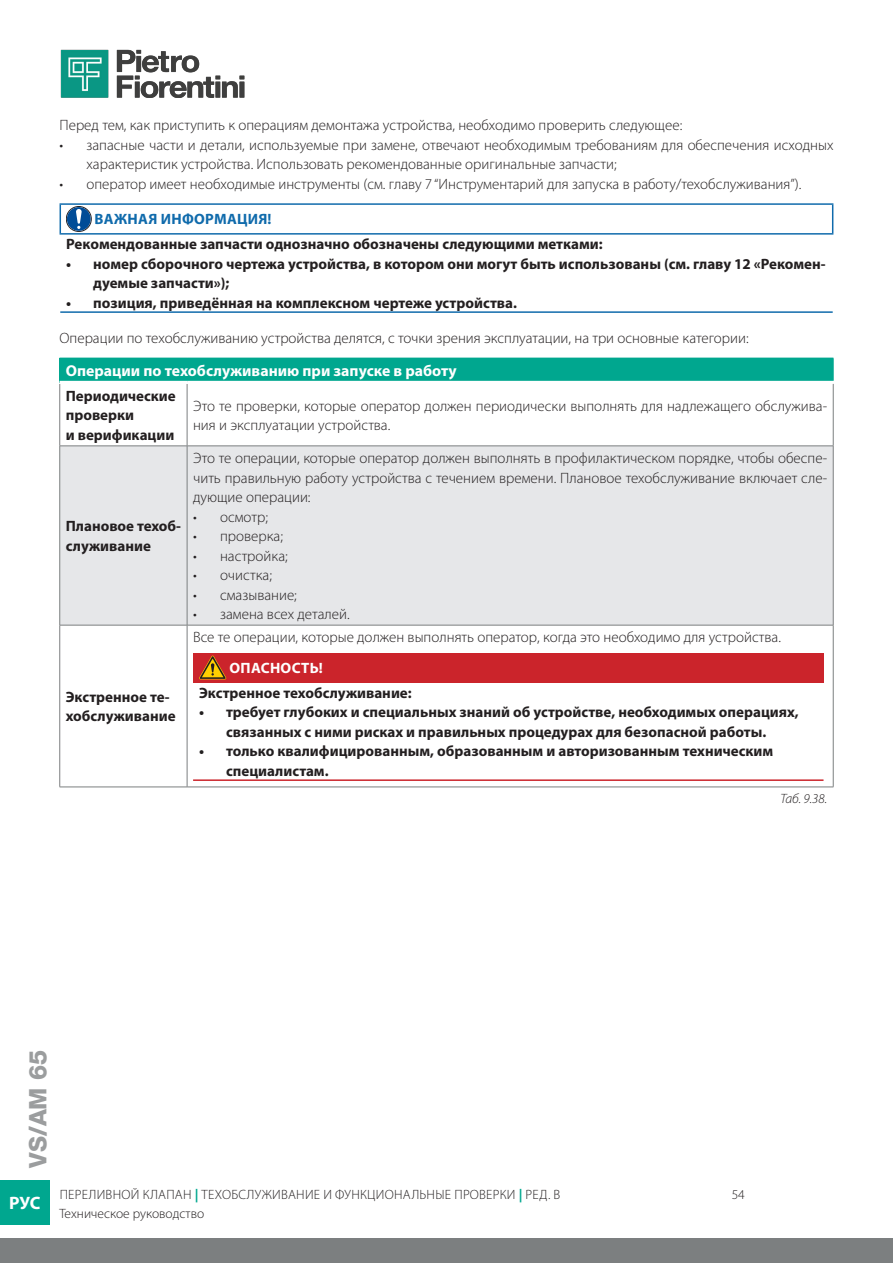
<style>
.page{position:relative;width:893px;height:1263px;background:#fff}
.page>*{position:absolute;margin:0;border:0;box-sizing:border-box;transform-origin:0 0}
.t1{font:800 24px "Helvetica Neue LT Pro";color:#9b9d9e}
.t2{font:700 18px "Myriad Pro";color:#fff}
.Helvetica_Neue_LT_Pro_75_Bold_10_5_Sx_Bi{font:700 15.75px "Myriad Pro";color:#fff}
.Corpo_Testo_Helvetica_Neue_LT_Pro_45_Lig{font:300 15px/19.5px "Myriad Pro";color:#231f20}
.Helvetica_Neue_LT_Pro_75_Bold_10_Sx_Nero{font:700 15px/19.5px "Myriad Pro";color:#231f20}
.Helvetica_Neue_LT_Pro_75_Bold_10_Sx_AVVI{font:700 15px "Myriad Pro";letter-spacing:.02em;color:#106bac}
.Helvetica_Neue_LT_Pro_75_Bold_10_Sx_PERI{font:700 15px "Myriad Pro";letter-spacing:.02em;color:#fff}
.t3{font:300 13.5px/18.6px "Myriad Pro";letter-spacing:.02em;color:#231f20}
.t4{font:italic 300 13.5px "Myriad Pro";color:#231f20}
.s1{font-weight:700;color:#00a78f}
</style>
<div class="page">
<img style="left:60px;top:49px;width:185px;height:49px">
<div style="left:0;top:1238px;width:893px;height:25px;background:#7c7f80"></div>
<div style="left:0;top:1180px;width:50px;height:45px;background:#00a78f"></div>
<hr style="left:60px;top:311px;width:773px;height:2px;background:#106bac">
<hr style="left:60px;top:203px;width:773px;height:2px;background:#106bac">
<svg style="left:60px;top:205px;width:1px;height:28px"></svg>
<svg style="left:832px;top:205px;width:1px;height:28px"></svg>
<hr style="left:60px;top:233px;width:773px;height:2px;background:#106bac">
<svg style="left:66px;top:206px;width:25px;height:25px"></svg>
<div style="left:66px;top:206px;width:25px;height:25px;border:1px solid #231f20;border-radius:50%"></div>
<div style="left:67px;top:207px;width:24px;height:24px;background:#004c97;border-radius:50%"></div>
<svg style="left:76px;top:209px;width:6px;height:20px"></svg>
<div style="left:60px;top:358px;width:773px;height:24px;background:#00a78f"></div>
<svg style="left:60px;top:384px;width:773px;height:403px"></svg>
<div style="left:60px;top:447px;width:773px;height:178px;background:#e6e7e9"></div>
<svg style="left:833px;top:358px;width:1px;height:23px"></svg>
<svg style="left:59px;top:358px;width:1px;height:23px"></svg>
<hr style="left:59px;top:384px;width:1px;height:62px;background:#7c7f80">
<hr style="left:187px;top:384px;width:1px;height:62px;background:#7c7f80">
<hr style="left:833px;top:384px;width:1px;height:62px;background:#7c7f80">
<hr style="left:60px;top:446px;width:127px;height:1px;background:#7c7f80">
<hr style="left:59px;top:446px;width:1px;height:179px;background:#7c7f80">
<hr style="left:187px;top:446px;width:646px;height:1px;background:#7c7f80">
<hr style="left:187px;top:446px;width:1px;height:179px;background:#7c7f80">
<hr style="left:833px;top:446px;width:1px;height:179px;background:#7c7f80">
<hr style="left:60px;top:625px;width:127px;height:1px;background:#7c7f80">
<hr style="left:59px;top:625px;width:1px;height:162px;background:#7c7f80">
<hr style="left:187px;top:625px;width:646px;height:1px;background:#7c7f80">
<hr style="left:187px;top:625px;width:1px;height:162px;background:#7c7f80">
<hr style="left:833px;top:625px;width:1px;height:162px;background:#7c7f80">
<hr style="left:60px;top:787px;width:127px;height:1px;background:#7c7f80">
<hr style="left:187px;top:787px;width:646px;height:1px;background:#7c7f80">
<hr style="left:60px;top:381px;width:127px;height:3px;background:#fff">
<hr style="left:187px;top:381px;width:646px;height:3px;background:#fff">
<div style="left:193px;top:653px;width:630px;height:29px;background:#cb242b"></div>
<hr style="left:193px;top:779px;width:630px;height:2px;background:#cb242b">
<svg style="left:199px;top:656px;width:27px;height:23px"></svg>
<p class="Corpo_Testo_Helvetica_Neue_LT_Pro_45_Lig" style="left:60px;top:115px;width:624px">Перед тем, как приступить к операциям демонтажа устройства, необходимо проверить следующее:</p>
<p class="Corpo_Testo_Helvetica_Neue_LT_Pro_45_Lig" style="left:87px;top:135px;width:748px;text-indent:-27px">• запасные части и детали, используемые при замене, отвечают необходимым требованиям для обеспечения исходных характеристик устройства. Использовать рекомендованные оригинальные запчасти;</p>
<p class="Corpo_Testo_Helvetica_Neue_LT_Pro_45_Lig" style="left:60px;top:174px;width:743px">• оператор имеет необходимые инструменты (см. главу 7 “Инструментарий для запуска в работу/техобслуживания”).</p>
<p class="Helvetica_Neue_LT_Pro_75_Bold_10_Sx_AVVI" style="left:95px;top:209px;width:179px">ВАЖНАЯ ИНФОРМАЦИЯ!</p>
<p class="Helvetica_Neue_LT_Pro_75_Bold_10_Sx_Nero" style="left:66px;top:234px;width:538px">Рекомендованные запчасти однозначно обозначены следующими метками:</p>
<p class="Helvetica_Neue_LT_Pro_75_Bold_10_Sx_Nero" style="left:93px;top:254px;width:734px;text-indent:-27px">• номер сборочного чертежа устройства, в котором они могут быть использованы (см. главу 12 «Рекомен&shy;дуемые запчасти»);</p>
<p class="Helvetica_Neue_LT_Pro_75_Bold_10_Sx_Nero" style="left:66px;top:293px;width:452px">• позиция, приведённая на комплексном чертеже устройства.</p>
<p class="Corpo_Testo_Helvetica_Neue_LT_Pro_45_Lig" style="left:60px;top:328px;width:691px">Операции по техобслуживанию устройства делятся, с точки зрения эксплуатации, на три основные категории:</p>
<p class="Helvetica_Neue_LT_Pro_75_Bold_10_5_Sx_Bi" style="left:66px;top:361px;width:393px">Операции по техобслуживанию при запуске в работу</p>
<p class="Helvetica_Neue_LT_Pro_75_Bold_10_Sx_Nero" style="left:66px;top:386px;width:112px">Периодические</p>
<p class="Helvetica_Neue_LT_Pro_75_Bold_10_Sx_Nero" style="left:66px;top:405px;width:70px">проверки</p>
<p class="Helvetica_Neue_LT_Pro_75_Bold_10_Sx_Nero" style="left:66px;top:425px;width:110px">и верификации</p>
<p class="Corpo_Testo_Helvetica_Neue_LT_Pro_45_Lig" style="left:193px;top:396px;width:636px">Это те проверки, которые оператор должен периодически выполнять для надлежащего обслужива&shy;ния и эксплуатации устройства.</p>
<p class="Helvetica_Neue_LT_Pro_75_Bold_10_Sx_Nero" style="left:66px;top:516px;width:117px">Плановое техоб&shy;служивание</p>
<p class="Helvetica_Neue_LT_Pro_75_Bold_10_Sx_Nero" style="left:66px;top:687px;width:111px">Экстренное те&shy;хобслуживание</p>
<p class="Corpo_Testo_Helvetica_Neue_LT_Pro_45_Lig" style="left:193px;top:448px;width:636px;text-align:justify">Это те операции, которые оператор должен выполнять в профилактическом порядке, чтобы обеспе&shy;чить правильную работу устройства с течением времени. Плановое техобслуживание включает сле&shy;дующие операции:</p>
<p class="Corpo_Testo_Helvetica_Neue_LT_Pro_45_Lig" style="left:193px;top:507px;width:76px">• осмотр;</p>
<p class="Corpo_Testo_Helvetica_Neue_LT_Pro_45_Lig" style="left:193px;top:526px;width:91px">• проверка;</p>
<p class="Corpo_Testo_Helvetica_Neue_LT_Pro_45_Lig" style="left:193px;top:546px;width:96px">• настройка;</p>
<p class="Corpo_Testo_Helvetica_Neue_LT_Pro_45_Lig" style="left:193px;top:565px;width:80px">• очистка;</p>
<p class="Corpo_Testo_Helvetica_Neue_LT_Pro_45_Lig" style="left:193px;top:585px;width:105px">• смазывание;</p>
<p class="Corpo_Testo_Helvetica_Neue_LT_Pro_45_Lig" style="left:193px;top:604px;width:158px">• замена всех деталей.</p>
<p class="Corpo_Testo_Helvetica_Neue_LT_Pro_45_Lig" style="left:193px;top:627px;width:589px">Все те операции, которые должен выполнять оператор, когда это необходимо для устройства.</p>
<p class="Helvetica_Neue_LT_Pro_75_Bold_10_Sx_PERI" style="left:229px;top:659px;width:95px">ОПАСНОСТЬ!</p>
<p class="Helvetica_Neue_LT_Pro_75_Bold_10_Sx_Nero" style="left:199px;top:683px;width:214px">Экстренное техобслуживание:</p>
<p class="Helvetica_Neue_LT_Pro_75_Bold_10_Sx_Nero" style="left:199px;top:702px;width:601px;text-align:center">• требует глубоких и специальных знаний об устройстве, необходимых операциях, связанных с ними рисках и правильных процедурах для безопасной работы.</p>
<p class="Helvetica_Neue_LT_Pro_75_Bold_10_Sx_Nero" style="left:226px;top:741px;width:549px;text-indent:-27px">• только квалифицированным, образованным и авторизованным техническим специалистам.</p>
<p class="t4" style="left:780px;top:790px;width:48px">Таб. 9.38.</p>
<h1 class="t1" style="left:24px;top:1168px;width:120px;rotate:-90deg">VS/AM 65</h1>
<p class="t2" style="left:9px;top:1191px;width:33px">РУС</p>
<p class="t3" style="left:60px;top:1185px;width:502px">ПЕРЕЛИВНОЙ КЛАПАН <span class="s1">|</span> ТЕХОБСЛУЖИВАНИЕ И ФУНКЦИОНАЛЬНЫЕ ПРОВЕРКИ <span class="s1">|</span> РЕД. B<br>Техническое руководство</p>
<p class="t3" style="left:732px;top:1185px;width:15px">54</p>
</div>
